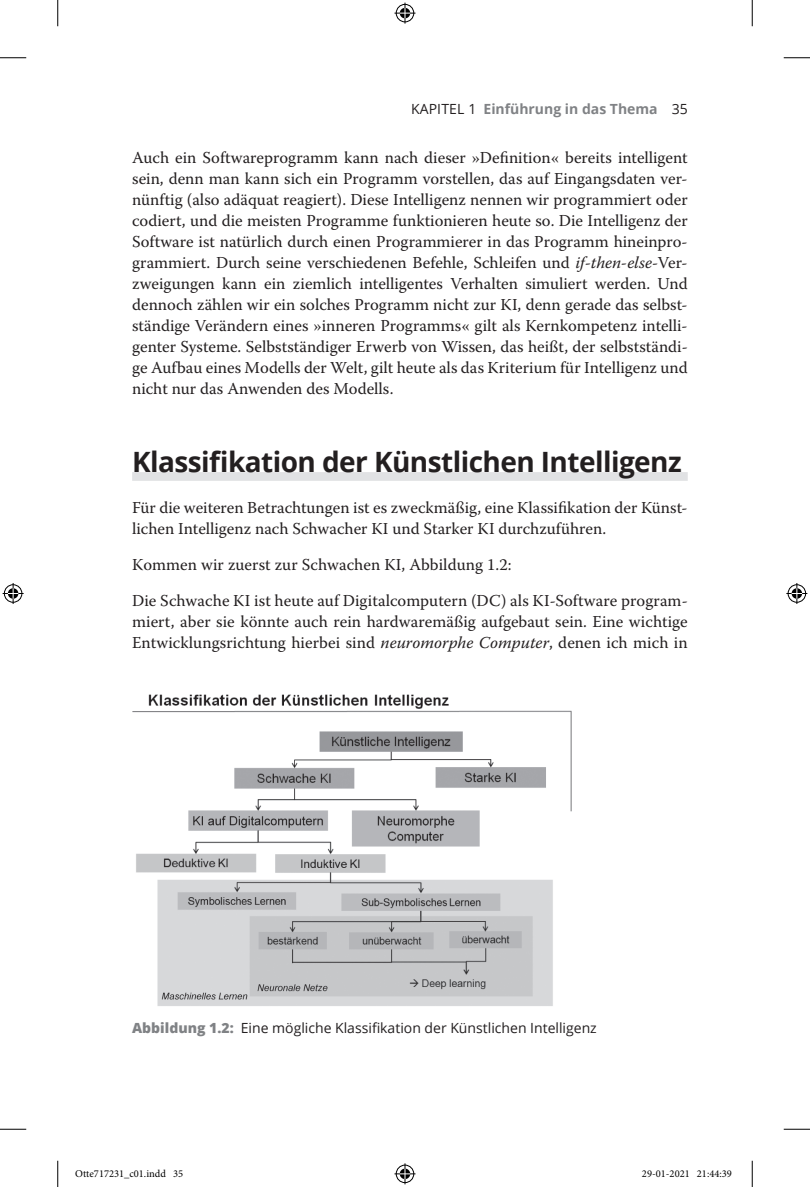
<style>
.page{position:relative;width:810px;height:1187px;background:#fff}
.page>*{position:absolute;margin:0;border:0;box-sizing:border-box;transform-origin:0 0}
.t1{font:700 28px "Open Sans";letter-spacing:-.02em;color:#231f20}
.t2{font:16.62px/21px "Warnock Pro";letter-spacing:.005em;color:#231f20}
.t3{font:14px "Open Sans";color:#231f20}
.t4{font:700 14px "Open Sans";color:#808285}
.t5{font:10.5px "Minion Pro";color:#000}
.s1{font-weight:400;color:#231f20}
.s2{font-style:italic}
.s3{font-weight:800;color:#808285}
</style>
<div class="page">
<div style="left:132px;top:472px;width:556px;height:9px;background:#e1e2e4"></div>
<img style="left:132px;top:694px;width:440px;height:312px">
<svg style="left:0;top:57px;width:26px;height:1px"></svg>
<svg style="left:784px;top:57px;width:26px;height:1px"></svg>
<svg style="left:0;top:1129px;width:26px;height:1px"></svg>
<svg style="left:784px;top:1129px;width:26px;height:1px"></svg>
<svg style="left:57px;top:0;width:1px;height:26px"></svg>
<svg style="left:57px;top:1161px;width:1px;height:26px"></svg>
<svg style="left:752px;top:0;width:1px;height:26px"></svg>
<svg style="left:752px;top:1161px;width:1px;height:26px"></svg>
<svg style="left:394px;top:3px;width:21px;height:21px"></svg>
<svg style="left:394px;top:1163px;width:21px;height:21px"></svg>
<svg style="left:3px;top:583px;width:21px;height:21px"></svg>
<svg style="left:786px;top:583px;width:21px;height:21px"></svg>
<p class="t4" style="left:411px;top:99px;width:278px"><span class="s1">KAPITEL 1</span> Einführung in das Thema <span class="s1">35</span></p>
<p class="t2" style="left:132px;top:147px;width:557px;text-align:justify">Auch ein Softwareprogramm kann nach dieser »Definition« bereits intelligent sein, denn man kann sich ein Programm vorstellen, das auf Eingangsdaten ver&shy;nünftig (also adäquat reagiert). Diese Intelligenz nennen wir programmiert oder codiert, und die meisten Programme funktionieren heute so. Die Intelligenz der Software ist natürlich durch einen Programmierer in das Programm hineinpro&shy;grammiert. Durch seine verschiedenen Befehle, Schleifen und <span class="s2">if-then-else</span>-Ver&shy;zweigungen kann ein ziemlich intelligentes Verhalten simuliert werden. Und dennoch zählen wir ein solches Programm nicht zur KI, denn gerade das selbst&shy;ständige Verändern eines »inneren Programms« gilt als Kernkompetenz intelli&shy;genter Systeme. Selbstständiger Erwerb von Wissen, das heißt, der selbstständi&shy;ge Aufbau eines Modells der Welt, gilt heute als das Kriterium für Intelligenz und nicht nur das Anwenden des Modells.</p>
<h1 class="t1" style="left:132px;top:442px;width:551px">Klassifikation der Künstlichen Intelligenz</h1>
<p class="t2" style="left:132px;top:497px;width:557px">Für die weiteren Betrachtungen ist es zweckmäßig, eine Klassifikation der Künst&shy;lichen Intelligenz nach Schwacher KI und Starker KI durchzuführen.</p>
<p class="t2" style="left:132px;top:546px;width:557px;line-height:35.9px">Kommen wir zuerst zur Schwachen KI, Abbildung 1.2:<br>Die Schwache KI ist heute auf Digitalcomputern (DC) als KI-Software program-</p>
<p class="t2" style="left:132px;top:610px;width:557px">miert, aber sie könnte auch rein hardwaremäßig aufgebaut sein. Eine wichtige<br>Entwicklungsrichtung hierbei sind <span class="s2">neuromorphe Computer</span>, denen ich mich in</p>
<p class="t3" style="left:132px;top:1018px;width:466px"><span class="s3">Abbildung 1.2:</span> Eine mögliche Klassifikation der Künstlichen Intelligenz</p>
<p class="t5" style="left:75px;top:1167px;width:109px">Otte717231_c01.indd 35</p>
<p class="t5" style="left:642px;top:1167px;width:91px">29-01-2021 21:44:39</p>
</div>
